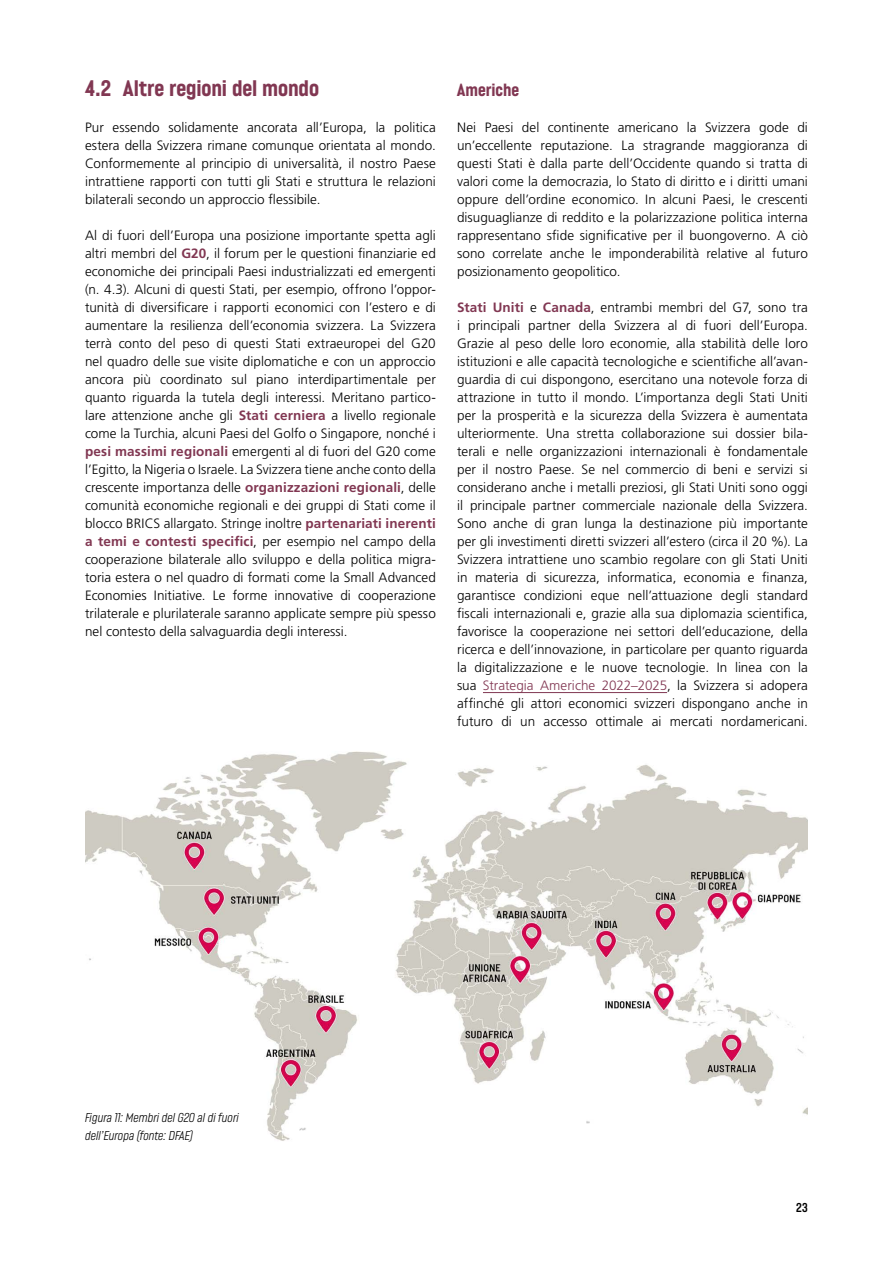
<style>
.page{position:relative;width:893px;height:1263px;background:#fff}
.page>*{position:absolute;margin:0;border:0;box-sizing:border-box;transform-origin:0 0}
._3_Zwischentitel_1{font:21px "Lutschine Extra Bold Conx 2";letter-spacing:-.005em;color:#813752}
._3_Zwischentitel_2{font:16.5px "Lutschine Extra Bold Conx 2";color:#813752}
._4_Lauftext_9pt{font:300 13.5px/18px "Frutiger LT Pro";color:#000;text-align:justify}
._5_Legende{font:12px/18px "Lutschine Regular Conx 2 It";letter-spacing:.02em;color:#000}
.t1{font:12px "Lutschine Bold Conx 2";color:#000}
.s1{font-weight:700;color:#813752}
.s2{color:#813752}
</style>
<div class="page">
<img style="left:85px;top:751px;width:723px;height:390px">
<hr style="left:483px;top:692px;width:184px;height:1px;background:#813752">
<p class="_3_Zwischentitel_1" style="left:85px;top:75px;width:236px">4.2 Altre regioni del mondo</p>
<p class="_4_Lauftext_9pt" style="left:85px;top:119px;width:352px">Pur essendo solidamente ancorata all’Europa, la politica estera della Svizzera rimane comunque orientata al mondo.<br>Conformemente al principio di universalità, il nostro Paese intrattiene rapporti con tutti gli Stati e struttura le relazioni bilaterali secondo un approccio flessibile.</p>
<p class="_4_Lauftext_9pt" style="left:85px;top:227px;width:352px">Al di fuori dell’Europa una posizione importante spetta agli altri membri del <span class="s1">G20</span>, il forum per le questioni finanziarie ed economiche dei principali Paesi industrializzati ed emergenti (n. 4.3). Alcuni di questi Stati, per esempio, offrono l’oppor&shy;tunità di diversificare i rapporti economici con l’estero e di aumentare la resilienza dell’economia svizzera. La Svizzera terrà conto del peso di questi Stati extraeuropei del G20 nel quadro delle sue visite diplomatiche e con un approccio ancora più coordinato sul piano interdipartimentale per quanto riguarda la tutela degli interessi. Meritano partico&shy;lare attenzione anche gli <span class="s1">Stati cerniera</span> a livello regionale come la Turchia, alcuni Paesi del Golfo o Singapore, nonché i <span class="s1">pesi massimi regionali</span> emergenti al di fuori del G20 come l’Egitto, la Nigeria o Israele. La Svizzera tiene anche conto della crescente importanza delle <span class="s1">organizzazioni regionali</span>, delle comunità economiche regionali e dei gruppi di Stati come il blocco BRICS allargato. Stringe inoltre <span class="s1">partenariati inerenti a temi e contesti specifici</span>, per esempio nel campo della cooperazione bilaterale allo sviluppo e della politica migra&shy;toria estera o nel quadro di formati come la Small Advanced Economies Initiative. Le forme innovative di cooperazione trilaterale e plurilaterale saranno applicate sempre più spesso nel contesto della salvaguardia degli interessi.</p>
<p class="_3_Zwischentitel_2" style="left:457px;top:80px;width:64px">Americhe</p>
<p class="_4_Lauftext_9pt" style="left:457px;top:119px;width:352px">Nei Paesi del continente americano la Svizzera gode di un’eccellente reputazione. La stragrande maggioranza di questi Stati è dalla parte dell’Occidente quando si tratta di valori come la democrazia, lo Stato di diritto e i diritti umani oppure dell’ordine economico. In alcuni Paesi, le crescenti disuguaglianze di reddito e la polarizzazione politica interna rappresentano sfide significative per il buongoverno. A ciò sono correlate anche le imponderabilità relative al futuro posizionamento geopolitico.</p>
<p class="_4_Lauftext_9pt" style="left:457px;top:299px;width:352px"><span class="s1">Stati Uniti</span> e <span class="s1">Canada</span>, entrambi membri del G7, sono tra i principali partner della Svizzera al di fuori dell’Europa.<br>Grazie al peso delle loro economie, alla stabilità delle loro istituzioni e alle capacità tecnologiche e scientifiche all’avan&shy;guardia di cui dispongono, esercitano una notevole forza di attrazione in tutto il mondo. L’importanza degli Stati Uniti per la prosperità e la sicurezza della Svizzera è aumentata ulteriormente. Una stretta collaborazione sui dossier bila&shy;terali e nelle organizzazioni internazionali è fondamentale per il nostro Paese. Se nel commercio di beni e servizi si considerano anche i metalli preziosi, gli Stati Uniti sono oggi il principale partner commerciale nazionale della Svizzera.<br>Sono anche di gran lunga la destinazione più importante per gli investimenti diretti svizzeri all’estero (circa il 20 %). La Svizzera intrattiene uno scambio regolare con gli Stati Uniti in materia di sicurezza, informatica, economia e finanza, garantisce condizioni eque nell’attuazione degli standard fiscali internazionali e, grazie alla sua diplomazia scientifica, favorisce la cooperazione nei settori dell’educazione, della ricerca e dell’innovazione, in particolare per quanto riguarda la digitalizzazione e le nuove tecnologie. In linea con la sua <span class="s2">Strategia Americhe 2022–2025</span>, la Svizzera si adopera affinché gli attori economici svizzeri dispongano anche in futuro di un accesso ottimale ai mercati nordamericani.</p>
<p class="_5_Legende" style="left:85px;top:1109px;width:155px">Figura 11: Membri del G20 al di fuori dell’Europa (fonte: DFAE)</p>
<p class="t1" style="left:796px;top:1200px;width:13px">23</p>
</div>
